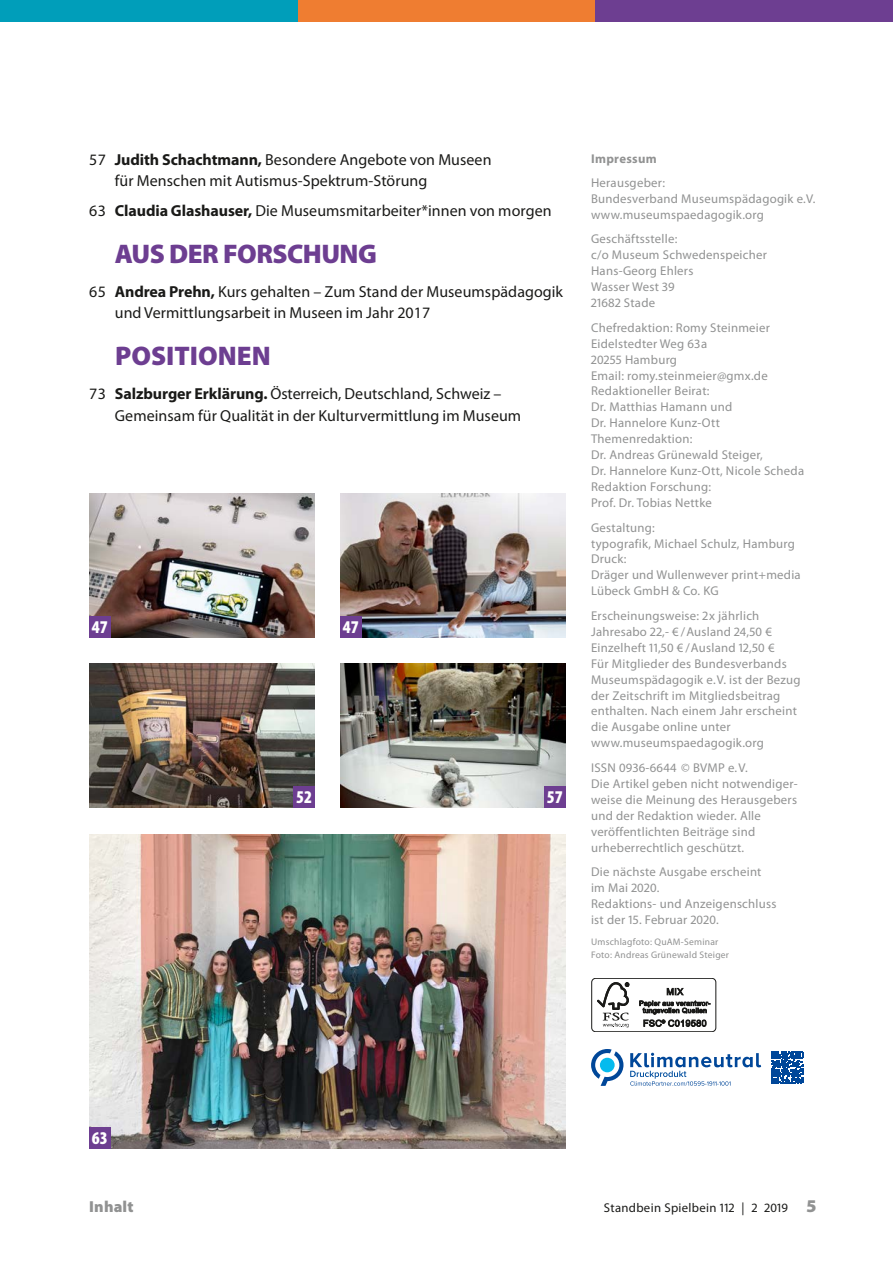
<style>
.page{position:relative;width:893px;height:1263px;background:#fff}
.page>*{position:absolute;margin:0;border:0;box-sizing:border-box;transform-origin:0 0}
.inhalt_inhalt_rubrik{font:900 27px "Myriad Pro";letter-spacing:-.02em;color:#6d3e91}
.inhalt_inhalt_rubrik-2{font:900 27px "Myriad Pro";color:#6d3e91}
.t1{font:900 condensed 18px "Myriad Pro";color:#fff}
.inhalt_inhalt_text{font:15.9px/21.3px "Myriad Pro";letter-spacing:.005em;color:#1a1a18}
.t2{font:900 15.9px "Myriad Pro";letter-spacing:.01em;color:#919292}
.inhalt_impressum{font:12.75px/15.9px "Myriad Pro";letter-spacing:.02em;color:#919292}
.t3{font:12.75px "Myriad Pro";letter-spacing:.025em;color:#1a1a18}
.inhalt_impressum_bold{font:700 12.75px "Myriad Pro";letter-spacing:.025em;color:#919292}
.text_umschlagfoto{font:9.6px/12.8px "Myriad Pro";letter-spacing:.025em;color:#919292}
.s1{font-weight:700}
.s2{font-weight:900;font-size:18px;color:#919292}
</style>
<div class="page">
<div style="left:0;top:0;width:298px;height:21px;background:#009eba"></div>
<div style="left:298px;top:0;width:297px;height:21px;background:#ef7d31"></div>
<div style="left:595px;top:0;width:298px;height:21px;background:#6d3e91"></div>
<img style="left:340px;top:663px;width:226px;height:145px">
<img style="left:89px;top:834px;width:477px;height:314px">
<img style="left:89px;top:493px;width:226px;height:145px">
<img style="left:340px;top:493px;width:226px;height:145px">
<img style="left:89px;top:663px;width:226px;height:145px">
<div style="left:591px;top:978px;width:125px;height:54px;border:1px solid #1a1a18;border-radius:4px"></div>
<svg style="left:597px;top:982px;width:32px;height:45px"></svg>
<svg style="left:639px;top:987px;width:71px;height:40px"></svg>
<svg style="left:591px;top:1049px;width:32px;height:37px"></svg>
<svg style="left:803px;top:1052px;width:1px;height:31px"></svg>
<svg style="left:771px;top:1051px;width:32px;height:33px"></svg>
<svg style="left:630px;top:1053px;width:131px;height:33px"></svg>
<div style="left:89px;top:1127px;width:22px;height:21px;background:#6d3e91"></div>
<div style="left:89px;top:617px;width:22px;height:21px;background:#6d3e91"></div>
<div style="left:340px;top:617px;width:21px;height:21px;background:#6d3e91"></div>
<div style="left:293px;top:787px;width:22px;height:21px;background:#6d3e91"></div>
<div style="left:544px;top:787px;width:22px;height:21px;background:#6d3e91"></div>
<p class="inhalt_inhalt_text" style="left:115px;top:149px;width:378px;text-indent:-26px">57 <span class="s1">Judith Schachtmann,</span> Besondere Angebote von Museen für Menschen mit Autismus-Spektrum-Störung</p>
<p class="inhalt_inhalt_text" style="left:89px;top:200px;width:464px">63 <span class="s1">Claudia Glashauser,</span> Die Museumsmitarbeiter*innen von morgen</p>
<p class="inhalt_inhalt_rubrik" style="left:115px;top:236px;width:264px">AUS DER FORSCHUNG</p>
<p class="inhalt_inhalt_text" style="left:115px;top:281px;width:450px;text-indent:-26px">65 <span class="s1">Andrea Prehn,</span> Kurs gehalten – Zum Stand der Museumspädagogik und Vermittlungsarbeit in Museen im Jahr 2017</p>
<p class="inhalt_inhalt_rubrik-2" style="left:115px;top:338px;width:157px">POSITIONEN</p>
<p class="inhalt_inhalt_text" style="left:115px;top:383px;width:408px;text-indent:-26px">73 <span class="s1">Salzburger Erklärung.</span> Österreich, Deutschland, Schweiz –<br>Gemeinsam für Qualität in der Kulturvermittlung im Museum</p>
<h2 class="t1" style="left:92px;top:616px;width:17px">47</h2>
<h2 class="t1" style="left:343px;top:616px;width:17px">47</h2>
<h2 class="t1" style="left:296px;top:786px;width:17px">52</h2>
<h2 class="t1" style="left:547px;top:786px;width:17px">57</h2>
<p class="inhalt_impressum_bold" style="left:591px;top:150px;width:67px">Impressum</p>
<p class="inhalt_impressum" style="left:591px;top:175px;width:226px">Herausgeber:<br>Bundesverband Museumspädagogik e.V. www.museumspaedagogik.org</p>
<p class="inhalt_impressum" style="left:591px;top:231px;width:177px">Geschäftsstelle:<br>c/o Museum Schwedenspeicher<br>Hans-Georg Ehlers<br>Wasser West 39<br>21682 Stade</p>
<p class="inhalt_impressum" style="left:591px;top:319px;width:215px">Chefredaktion: Romy Steinmeier<br>Eidelstedter Weg 63 a<br>20255 Hamburg<br>Email: romy.steinmeier@gmx.de<br>Redaktioneller Beirat:<br>Dr. Matthias Hamann und<br>Dr. Hannelore Kunz-Ott<br>Themenredaktion:<br>Dr. Andreas Grünewald Steiger,<br>Dr. Hannelore Kunz-Ott, Nicole Scheda<br>Redaktion Forschung:<br>Prof. Dr. Tobias Nettke</p>
<p class="inhalt_impressum" style="left:591px;top:519px;width:211px">Gestaltung:<br>typografik, Michael Schulz, Hamburg<br>Druck:<br>Dräger und Wullenwever print+media<br>Lübeck GmbH &amp; Co. KG</p>
<p class="inhalt_impressum" style="left:591px;top:607px;width:211px">Erscheinungsweise: 2x jährlich Jahresabo 22,- € /Ausland 24,50 € Einzelheft 11,50 € /Ausland 12,50 €<br>Für Mitglieder des Bundesverbands Museumspädagogik e.V. ist der Bezug der Zeitschrift im Mitgliedsbeitrag enthalten. Nach einem Jahr erscheint die Ausgabe online unter www.museumspaedagogik.org</p>
<p class="inhalt_impressum" style="left:591px;top:759px;width:207px">ISSN 0936-6644 © BVMP e.V.<br>Die Artikel geben nicht notwendiger&shy;weise die Meinung des Herausgebers und der Redaktion wieder. Alle veröffentlichten Beiträge sind urheberrechtlich geschützt.</p>
<p class="inhalt_impressum" style="left:591px;top:863px;width:187px">Die nächste Ausgabe erscheint im Mai 2020.<br>Redaktions- und Anzeigenschluss ist der 15. Februar 2020.</p>
<p class="text_umschlagfoto" style="left:591px;top:935px;width:140px">Umschlagfoto: QuAM-Seminar<br>Foto: Andreas Grünewald Steiger</p>
<h2 class="t1" style="left:92px;top:1126px;width:17px">63</h2>
<p class="t2" style="left:89px;top:1196px;width:46px">Inhalt</p>
<p class="t3" style="left:604px;top:1200px;width:214px">Standbein Spielbein 112 | 2 2019 <span class="s2">5</span></p>
</div>
